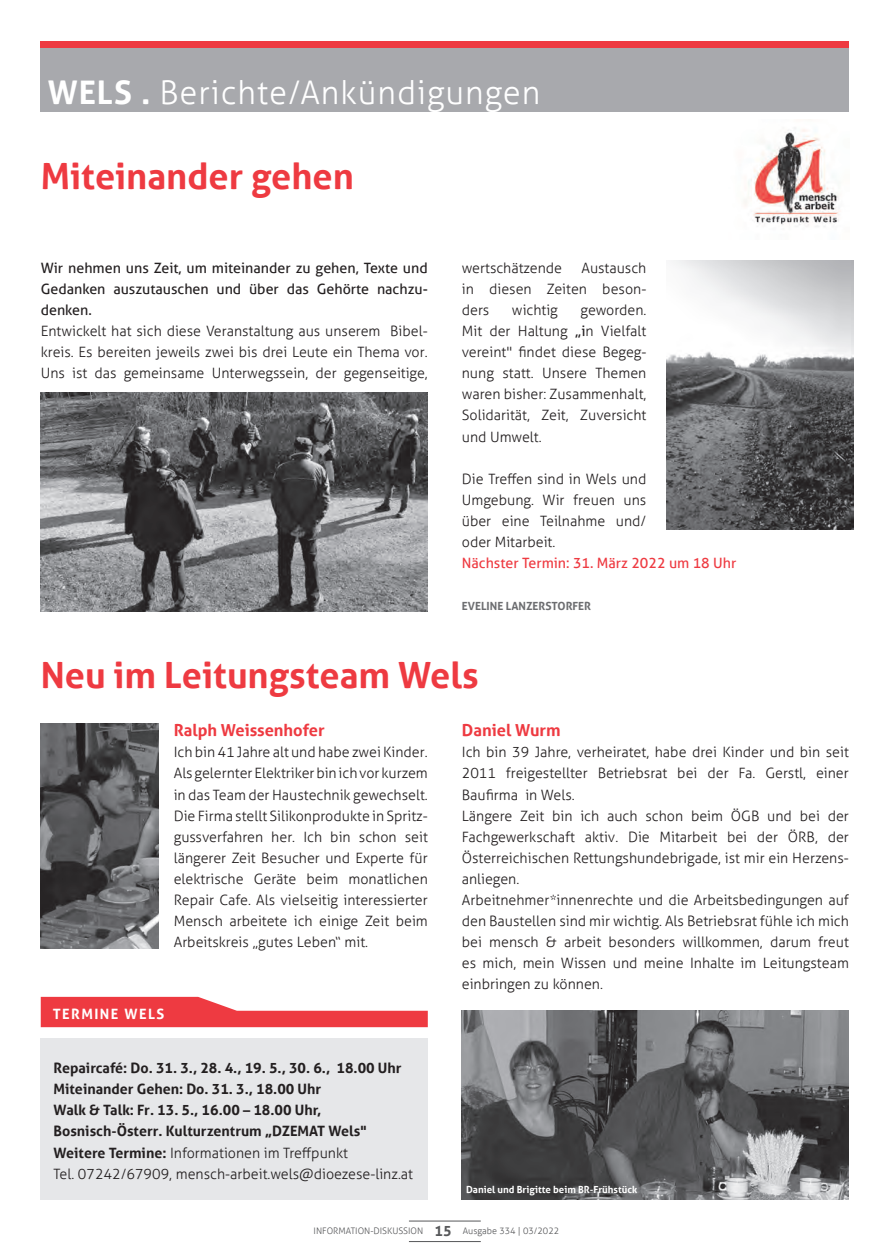
<style>
.page{position:relative;width:889px;height:1260px;background:#fff}
.page>*{position:absolute;margin:0;border:0;box-sizing:border-box;transform-origin:0 0}
.t1{font:700 36px "Aller";color:#ee3a41}
.t2{font:300 32.55px "Aller";letter-spacing:.03em;color:#fff}
.t3{font:700 16.5px "Aller";color:#ee3a41}
.t4{font:300 14.25px/21px "Aller";color:#231f20;text-align:justify}
.t5{font:700 14.25px/21px "Aller";color:#231f20}
.t6{font:14.25px/21px "Aller";color:#231f20;text-align:justify}
.t7{font:14.25px "Aller";color:#ee3a41}
.t8{font:700 14.25px "Aller";letter-spacing:.1em;color:#fff}
.t9{font:700 11.25px "Aller";color:#6c6d70}
.t10{font:700 9.75px "Aller";color:#fff}
.t11{font:300 9px "Aller";color:#57585a}
.s1{font-weight:700}
.s2{font-weight:400}
.s3{font-weight:300}
.s4{font-weight:700;font-size:14.25px}
</style>
<div class="page">
<hr style="left:409px;top:1220px;width:72px;height:1px;background:#57585a">
<hr style="left:409px;top:1241px;width:72px;height:1px;background:#57585a">
<div style="left:41px;top:48px;width:808px;height:64px;background:#a8a9ad"></div>
<div style="left:41px;top:41px;width:808px;height:7px;background:#ee3a41"></div>
<svg style="left:41px;top:996px;width:387px;height:31px"></svg>
<div style="left:41px;top:1038px;width:387px;height:161px;background:#e6e7e9"></div>
<img style="left:744px;top:127px;width:96px;height:100px">
<img style="left:41px;top:392px;width:387px;height:219px">
<img style="left:666px;top:260px;width:188px;height:269px">
<img style="left:41px;top:723px;width:117px;height:225px">
<img style="left:462px;top:1010px;width:387px;height:189px">
<h2 class="t2" style="left:48px;top:73px;width:494px"><span class="s1">WELS .</span> Berichte/Ankündigungen</h2>
<h1 class="t1" style="left:41px;top:154px;width:315px">Miteinander gehen</h1>
<p class="t6" style="left:41px;top:257px;width:388px">Wir nehmen uns Zeit, um miteinander zu gehen, Texte und Gedanken auszutauschen und über das Gehörte nachzu&shy;denken.</p>
<p class="t4" style="left:41px;top:321px;width:388px">Entwickelt hat sich diese Veranstaltung aus unserem Bibel&shy;kreis. Es bereiten jeweils zwei bis drei Leute ein Thema vor.<br>Uns ist das gemeinsame Unterwegssein, der gegenseitige,</p>
<p class="t4" style="left:462px;top:257px;width:102px">wertschätzende</p>
<p class="t4" style="left:462px;top:257px;width:186px;text-indent:120px">Austausch in diesen Zeiten beson&shy;ders</p>
<p class="t4" style="left:462px;top:299px;width:186px;text-indent:119px">geworden.<br>Mit der Haltung <span class="s2">„i</span>n Vielfalt vereint" findet diese Begeg&shy;nung statt. Unsere Themen waren bisher: Zusammenhalt, Solidarität, Zeit, Zuversicht und Umwelt.</p>
<p class="t4" style="left:462px;top:468px;width:186px">Die Treffen sind in Wels und Umgebung. Wir freuen uns über eine Teilnahme und/ oder Mitarbeit.</p>
<p class="t7" style="left:462px;top:554px;width:276px">Nächster Termin: 31. März 2022 um 18 Uhr</p>
<p class="t9" style="left:462px;top:599px;width:131px">EVELINE LANZERSTORFER</p>
<p class="t4" style="left:512px;top:299px;width:47px">wichtig</p>
<h1 class="t1" style="left:41px;top:653px;width:439px">Neu im Leitungsteam Wels</h1>
<p class="t3" style="left:174px;top:720px;width:153px">Ralph Weissenhofer</p>
<p class="t4" style="left:174px;top:741px;width:256px">Ich bin 41 Jahre alt und habe zwei Kinder.<br>Als gelernter Elektriker bin ich vor kurzem in das Team der Haustechnik gewechselt.<br>Die Firma stellt Silikonprodukte in Spritz&shy;gussverfahren her. Ich bin schon seit längerer Zeit Besucher und Experte für elektrische Geräte beim monatlichen Repair Cafe. Als vielseitig interessierter Mensch arbeitete ich einige Zeit beim Arbeitskreis „gutes Leben“ mit.</p>
<p class="t8" style="left:53px;top:1004px;width:113px">TERMINE WELS</p>
<p class="t5" style="left:54px;top:1057px;width:361px">Repaircafé: Do. 31. 3., 28. 4., 19. 5., 30. 6., 18.00 Uhr Miteinander Gehen: Do. 31. 3., 18.00 Uhr<br>Walk &amp; Talk: Fr. 13. 5., 16.00 – 18.00 Uhr, Bosnisch-Österr. Kulturzentrum „DZEMAT Wels" Weitere Termine: <span class="s3">Informationen im Treffpunkt<br>Tel. 07242/67909, mensch-arbeit.wels@dioezese-linz.at</span></p>
<p class="t3" style="left:462px;top:720px;width:100px">Daniel Wurm</p>
<p class="t4" style="left:462px;top:741px;width:388px;text-align:left">Ich bin 39 Jahre, verheiratet, habe drei Kinder und bin seit 2011 freigestellter Betriebsrat bei der Fa. Gerstl, einer Baufirma in Wels.<br>Längere Zeit bin ich auch schon beim ÖGB und bei der Fachgewerkschaft aktiv. Die Mitarbeit bei der ÖRB, der Österreichischen Rettungshundebrigade, ist mir ein Herzens&shy;anliegen.<br>Arbeitnehmer*innenrechte und die Arbeitsbedingungen auf den Baustellen sind mir wichtig. Als Betriebsrat fühle ich mich bei mensch &amp; arbeit besonders willkommen, darum freut es mich, mein Wissen und meine Inhalte im Leitungsteam einbringen zu können.</p>
<p class="t10" style="left:466px;top:1183px;width:173px">Daniel und Brigitte beim BR-Frühstück</p>
<p class="t11" style="left:314px;top:1225px;width:247px">INFORMATION-DISKUSSION <span class="s4">15</span> Ausgabe 334 | 03/2022</p>
</div>
